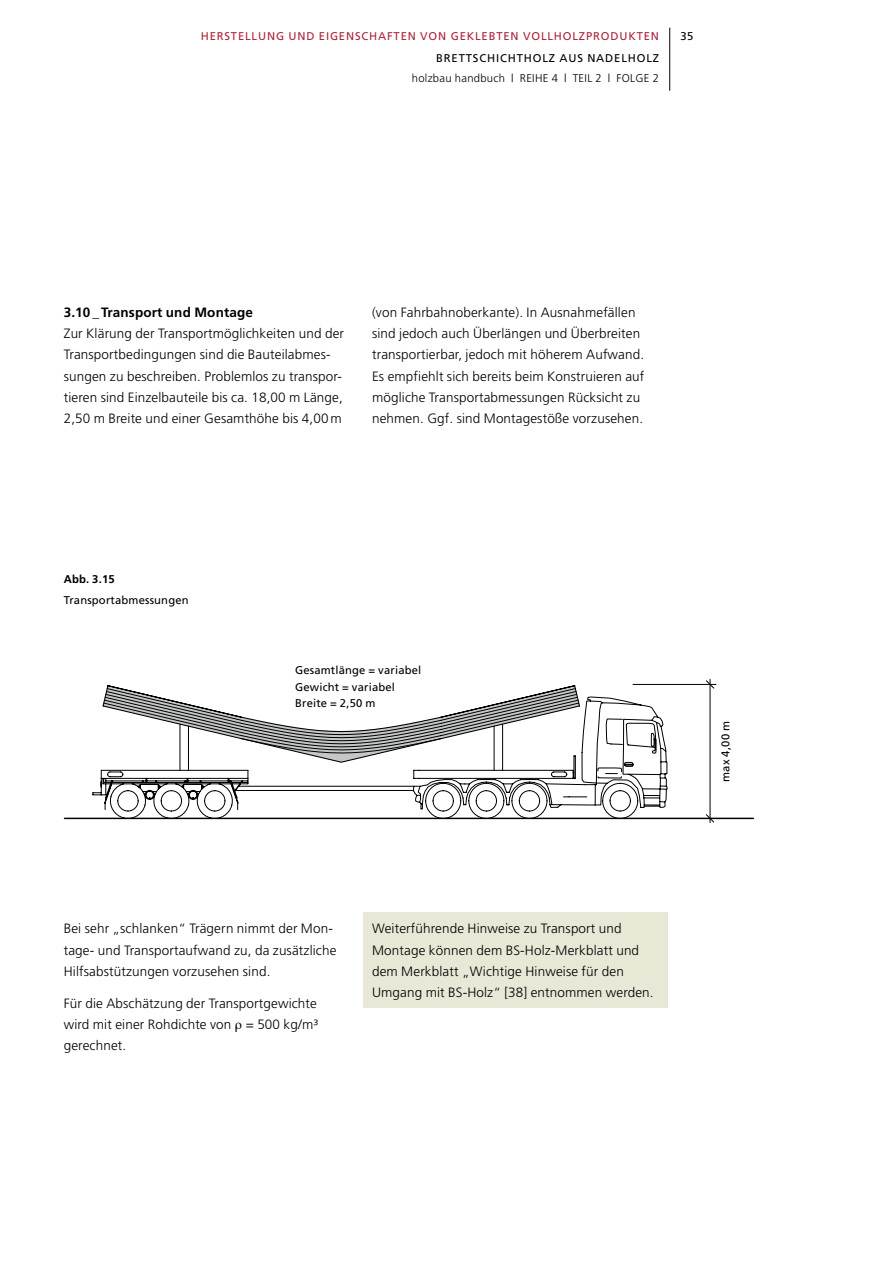
<style>
.page{position:relative;width:893px;height:1263px;background:#fff}
.page>*{position:absolute;margin:0;border:0;box-sizing:border-box;transform-origin:0 0}
.t1{font:300 13.5px/21.3px "Frutiger";letter-spacing:.01em;color:#000}
.t2{font:700 13.5px "Frutiger";letter-spacing:.01em;color:#000}
.t3{font:11.25px/16.5px "Frutiger";letter-spacing:.015em;color:#000}
.t4{font:11.25px "Frutiger";letter-spacing:.075em;color:#ab253a}
.t5{font:300 11.25px "Frutiger";letter-spacing:.025em;color:#000}
.t6{font:11.25px "Frutiger";letter-spacing:.075em;color:#000}
.t7{font:700 11.25px "Frutiger";color:#000}
</style>
<div class="page">
<div style="left:364px;top:912px;width:304px;height:96px;background:#e9e7d6"></div>
<svg style="left:92px;top:680px;width:623px;height:143px"></svg>
<hr style="left:65px;top:818px;width:688px;height:1px;background:#000">
<hr style="left:633px;top:684px;width:83px;height:1px;background:#000">
<hr style="left:710px;top:679px;width:1px;height:143px;background:#000">
<hr style="left:502px;top:724px;width:1px;height:46px;background:#000">
<hr style="left:494px;top:726px;width:1px;height:44px;background:#000">
<hr style="left:180px;top:724px;width:1px;height:46px;background:#000">
<hr style="left:188px;top:726px;width:1px;height:44px;background:#000">
<svg style="left:102px;top:684px;width:479px;height:79px"></svg>
<hr style="left:669px;top:28px;width:1px;height:63px;background:#000">
<p class="t4" style="left:201px;top:30px;width:460px">HERSTELLUNG UND EIGENSCHAFTEN VON GEKLEBTEN VOLLHOLZPRODUKTEN</p>
<p class="t3" style="left:680px;top:28px;width:15px">35</p>
<p class="t6" style="left:436px;top:51px;width:224px">BRETTSCHICHTHOLZ AUS NADELHOLZ</p>
<p class="t5" style="left:412px;top:72px;width:249px">holzbau handbuch | REIHE 4 | TEIL 2 | FOLGE 2</p>
<p class="t2" style="left:64px;top:304px;width:191px">3.10 _ Transport und Montage</p>
<p class="t1" style="left:64px;top:323px;width:282px">Zur Klärung der Transportmöglichkeiten und der Transportbedingungen sind die Bauteilabmes&shy;sungen zu beschreiben. Problemlos zu transpor&shy;tieren sind Einzelbauteile bis ca. 18,00 m Länge, 2,50 m Breite und einer Gesamthöhe bis 4,00 m</p>
<p class="t1" style="left:372px;top:301px;width:274px">(von Fahrbahnoberkante). In Ausnahmefällen sind jedoch auch Überlängen und Überbreiten transportierbar, jedoch mit höherem Aufwand.<br>Es empfiehlt sich bereits beim Konstruieren auf mögliche Transportabmessungen Rücksicht zu nehmen. Ggf. sind Montagestöße vorzusehen.</p>
<p class="t7" style="left:64px;top:572px;width:52px">Abb. 3.15</p>
<p class="t3" style="left:64px;top:592px;width:126px">Transportabmessungen</p>
<p class="t3" style="left:295px;top:662px;width:128px">Gesamtlänge = variabel<br>Gewicht = variabel<br>Breite = 2,50 m</p>
<p class="t1" style="left:64px;top:918px;width:274px">Bei sehr „schlanken“ Trägern nimmt der Mon&shy;tage- und Transportaufwand zu, da zusätzliche<br>Hilfsabstützungen vorzusehen sind.</p>
<p class="t1" style="left:64px;top:992px;width:256px;text-align:justify">Für die Abschätzung der Transportgewichte wird mit einer Rohdichte von = 500 kg/m³ gerechnet.</p>
<p class="t1" style="left:372px;top:918px;width:283px">Weiterführende Hinweise zu Transport und Montage können dem BS-Holz-Merkblatt und dem Merkblatt „Wichtige Hinweise für den Umgang mit BS-Holz“ [38] entnommen werden.</p>
<p class="t3" style="left:717px;top:782px;width:62px;rotate:-90deg">max 4,00 m</p>
</div>
